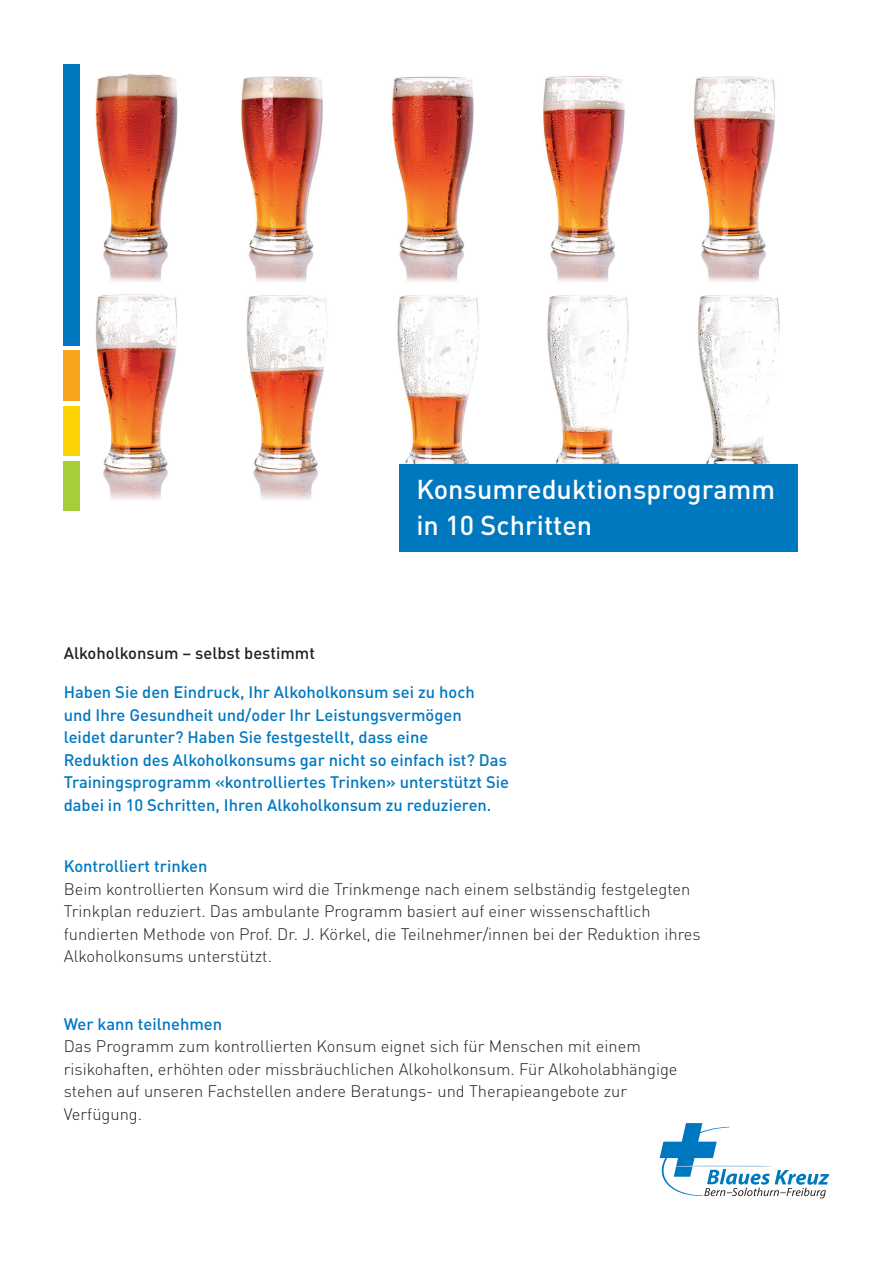
<style>
.page{position:relative;width:893px;height:1263px;background:#fff}
.page>*{position:absolute;margin:0;border:0;box-sizing:border-box;transform-origin:0 0}
.t1{font:500 27px/36px "DIN Pro";color:#fff}
.t2{font:300 16.5px/22.5px "DIN Pro";color:#231f20}
.t3{font:500 16.5px/22.5px "DIN Pro";color:#0078c0}
.t4{font:500 16.5px "DIN Pro";color:#231f20}
</style>
<div class="page">
<svg style="left:660px;top:1123px;width:169px;height:75px"></svg>
<img style="left:64px;top:74px;width:734px;height:433px">
<div style="left:399px;top:464px;width:398px;height:88px;background:#0078c0"></div>
<div style="left:64px;top:64px;width:16px;height:282px;background:#0078c0"></div>
<div style="left:64px;top:351px;width:16px;height:50px;background:#f9a51b"></div>
<div style="left:64px;top:406px;width:16px;height:50px;background:#fed304"></div>
<div style="left:64px;top:461px;width:16px;height:50px;background:#a6ce39"></div>
<p class="t4" style="left:64px;top:640px;width:253px">Alkoholkonsum – selbst bestimmt</p>
<h1 class="t1" style="left:416px;top:469px;width:360px">Konsumreduktionsprogramm in 10 Schritten</h1>
<p class="t3" style="left:64px;top:679px;width:447px">Haben Sie den Eindruck, Ihr Alkoholkonsum sei zu hoch<br>und Ihre Gesundheit und/oder Ihr Leistungsvermögen<br>leidet darunter? Haben Sie festgestellt, dass eine<br>Reduktion des Alkoholkonsums gar nicht so einfach ist? Das Trainingsprogramm «kontrolliertes Trinken» unterstützt Sie dabei in 10 Schritten, Ihren Alkoholkonsum zu reduzieren.</p>
<p class="t3" style="left:64px;top:853px;width:145px">Kontrolliert trinken</p>
<p class="t2" style="left:64px;top:876px;width:638px">Beim kontrollierten Konsum wird die Trinkmenge nach einem selbständig festgelegten Trinkplan reduziert. Das ambulante Programm basiert auf einer wissenschaftlich fundierten Methode von Prof. Dr. J. Körkel, die Teilnehmer/innen bei der Reduktion ihres Alkoholkonsums unterstützt.</p>
<p class="t3" style="left:64px;top:1010px;width:160px">Wer kann teilnehmen</p>
<p class="t2" style="left:64px;top:1033px;width:615px">Das Programm zum kontrollierten Konsum eignet sich für Menschen mit einem risikohaften, erhöhten oder missbräuchlichen Alkoholkonsum. Für Alkoholabhängige stehen auf unseren Fachstellen andere Beratungs- und Therapieangebote zur Verfügung.</p>
</div>
